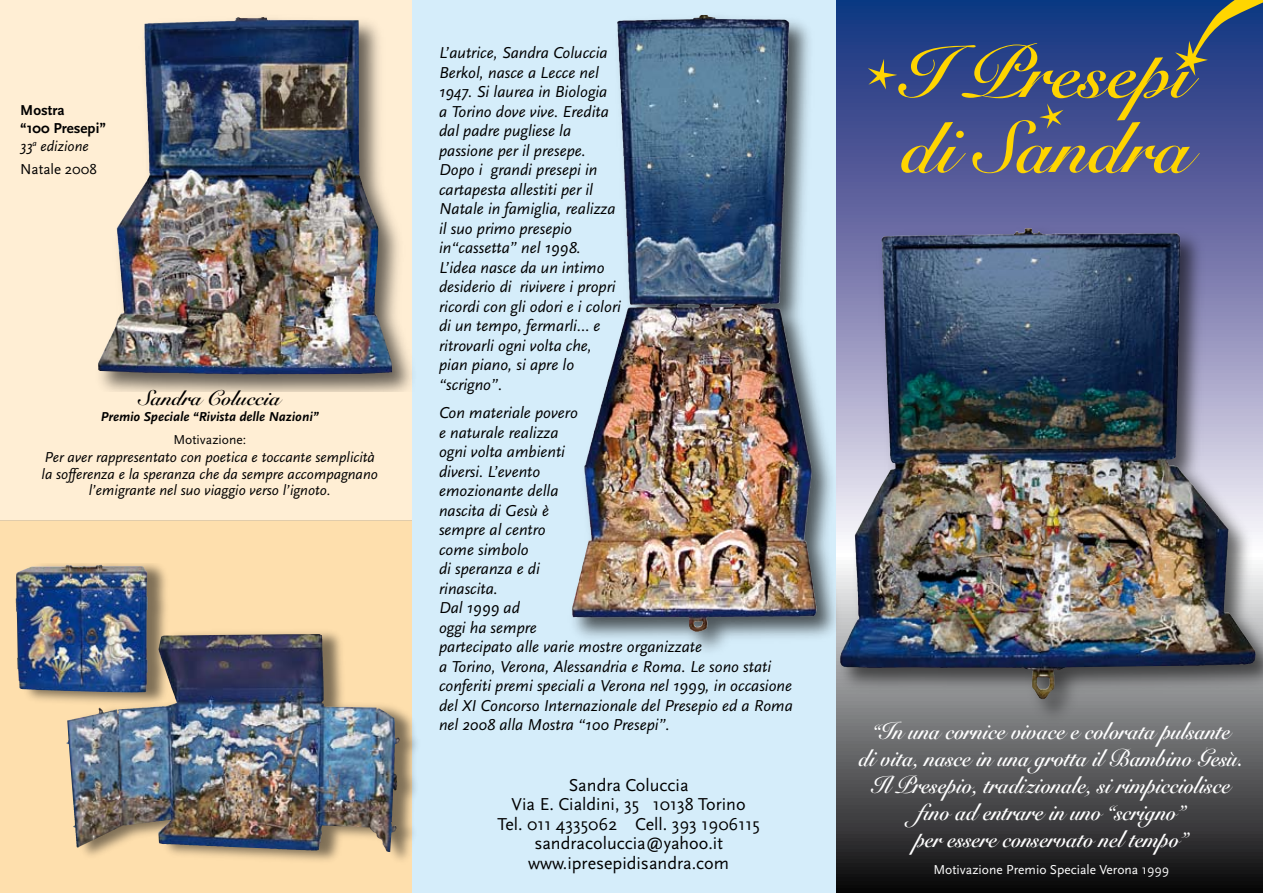
<style>
.page{position:relative;width:1263px;height:893px;background:#fff}
.page>*{position:absolute;margin:0;border:0;box-sizing:border-box;transform-origin:0 0}
.t1{font:72px/75px "Snell Roundhand Bold Script";color:#ffd500}
.t2{font:24px/27px "Snell Roundhand Bold Script";color:#fff;text-align:center;scale:.88 1}
.t3{font:21px "Snell Roundhand Bold Script";color:#000}
.t4{font:18px/19.5px "Scala Sans";color:#000;text-align:center}
.t5{font:italic 16.5px/19.5px "Scala Sans";color:#000}
.t6{font:italic 15px/16.5px "Scala Sans";color:#000;text-align:center}
.t7{font:700 15px/18px "Scala Sans";color:#000}
.t8{font:15px "Scala Sans";color:#000}
.t9{font:italic 700 13.5px "Scala Sans";color:#000}
.t10{font:13.5px "Scala Sans";color:#fff}
.t11{font:13.5px "Scala Sans";color:#000}
.s1{font-weight:400;font-style:italic}
</style>
<div class="page">
<div style="left:0;top:520px;width:412px;height:373px;background:#fedfad"></div>
<div style="left:0;top:0;width:412px;height:520px;background:#ffeed4"></div>
<div style="left:412px;top:0;width:424px;height:893px;background:#d5edfa"></div>
<svg style="left:837px;top:0;width:426px;height:893px;background:#40486d"></svg>
<div style="left:837px;top:223px;width:426px;height:501px;background:#000;opacity:.6"></div>
<img style="left:840px;top:624px;width:415px;height:75px">
<div style="left:92px;top:11px;width:327px;height:381px;background:#000;opacity:.6"></div>
<img style="left:267px;top:20px;width:122px;height:335px">
<svg style="left:1175px;top:0;width:88px;height:76px;background:#3f5472"></svg>
<svg style="left:868px;top:59px;width:29px;height:30px"></svg>
<svg style="left:1039px;top:104px;width:24px;height:25px"></svg>
<div style="left:566px;top:9px;width:277px;height:649px;background:#000;opacity:.65"></div>
<img style="left:572px;top:452px;width:244px;height:180px">
<div style="left:17px;top:563px;width:155px;height:145px;background:#000;opacity:.5"></div>
<img style="left:16px;top:566px;width:132px;height:127px">
<div style="left:69px;top:627px;width:354px;height:239px;background:#000;opacity:.5"></div>
<img style="left:111px;top:740px;width:288px;height:112px">
<p class="t7" style="left:20px;top:102px;width:87px">Mostra<br>“100 Presepi”<br><span class="s1">33</span><sup>a</sup> <span class="s1">edizione</span></p>
<p class="t8" style="left:20px;top:161px;width:78px">Natale 2008</p>
<p class="t3" style="left:139px;top:385px;width:143px">Sandra Coluccia</p>
<p class="t9" style="left:101px;top:409px;width:219px">Premio Speciale “Rivista delle Nazioni”</p>
<p class="t11" style="left:173px;top:433px;width:74px">Motivazione:</p>
<p class="t6" style="left:42px;top:449px;width:338px">Per aver rappresentato con poetica e toccante semplicità la sofferenza e la speranza che da sempre accompagnano l’emigrante nel suo viaggio verso l’ignoto.</p>
<p class="t5" style="left:439px;top:43px;width:183px">L’autrice, Sandra Coluccia<br>Berkol, nasce a Lecce nel<br>1947. Si laurea in Biologia<br>a Torino dove vive. Eredita dal padre pugliese la passione per il presepe.<br>Dopo i grandi presepi in cartapesta allestiti per il<br>Natale in famiglia, realizza il suo primo presepio in“cassetta” nel 1998.<br>L’idea nasce da un intimo desiderio di rivivere i propri ricordi con gli odori e i colori di un tempo, fermarli… e ritrovarli ogni volta che, pian piano, si apre lo “scrigno”.</p>
<p class="t5" style="left:439px;top:403px;width:355px">Con materiale povero<br>e naturale realizza<br>ogni volta ambienti<br>diversi. L’evento<br>emozionante della<br>nascita di Gesù è<br>sempre al centro<br>come simbolo<br>di speranza e di<br>rinascita.<br>Dal 1999 ad<br>oggi ha sempre<br>partecipato alle varie mostre organizzate<br>a Torino, Verona, Alessandria e Roma. Le sono stati conferiti premi speciali a Verona nel 1999, in occasione del XI Concorso Internazionale del Presepio ed a Roma nel 2008 alla Mostra “100 Presepi”.</p>
<p class="t4" style="left:497px;top:775px;width:264px">Sandra Coluccia<br>Via E. Cialdini, 35 10138 Torino<br>Tel. 011 4335062 Cell. 393 1906115 sandracoluccia@yahoo.it www.ipresepidisandra.com</p>
<h1 class="t1" style="left:901px;top:38px;width:292px">I Presepi di Sandra</h1>
<h2 class="t2" style="left:859px;top:718px;width:439px">“In una cornice vivace e colorata pulsante<br>di vita, nasce in una grotta il Bambino Gesù.<br>Il Presepio, tradizionale, si rimpicciolisce fino ad entrare in uno “scrigno”<br>per essere conservato nel tempo”</h2>
<p class="t10" style="left:933px;top:862px;width:237px">Motivazione Premio Speciale Verona 1999</p>
</div>
